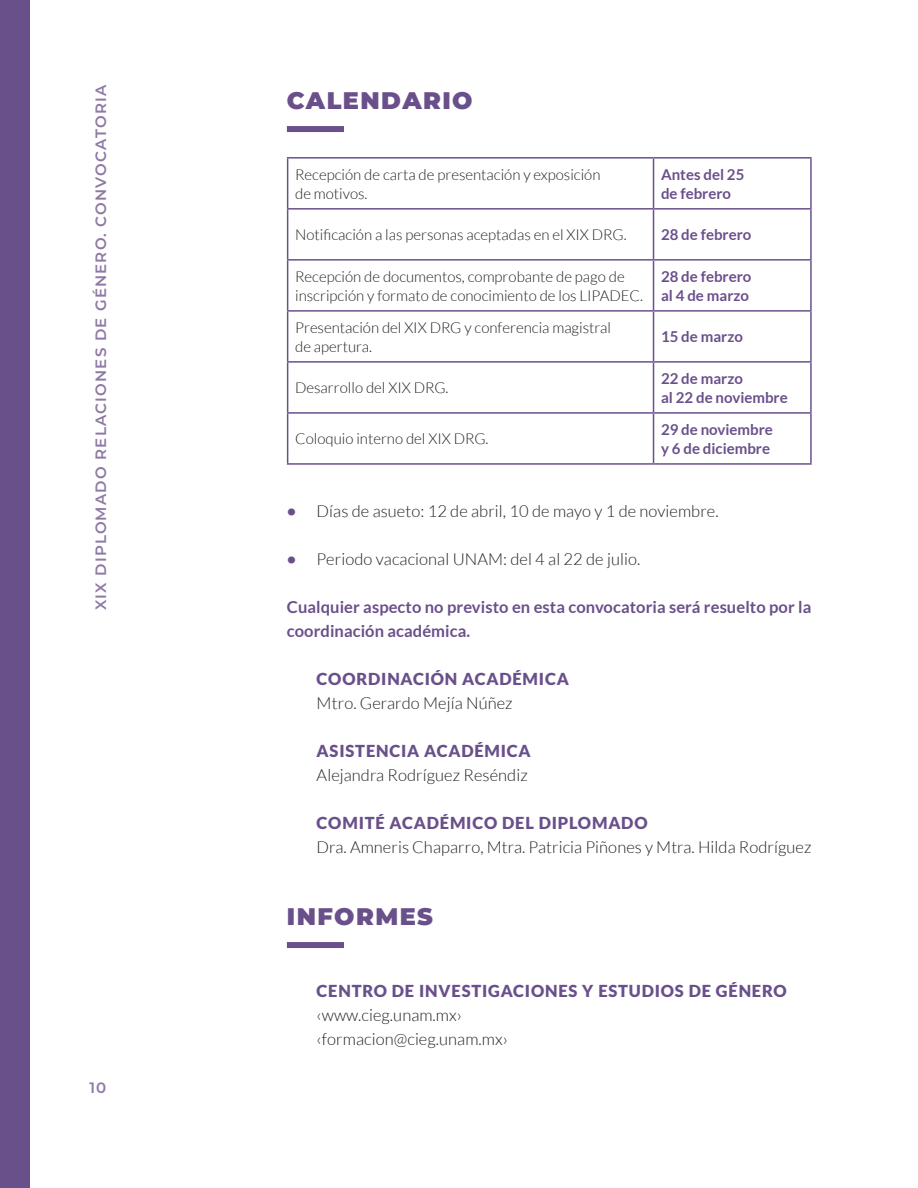
<style>
.page{position:relative;width:918px;height:1188px;background:#fff}
.page>*{position:absolute;margin:0;border:0;box-sizing:border-box;transform-origin:0 0}
.SUBTIT_PURPLE{font:900 24px "Montserrat";letter-spacing:.06em;color:#6a508b}
.BODY_TEXT_BLK_A_BAND{font:300 16.5px "Lato";letter-spacing:.005em;color:#231f20}
.BODY_TEXT_BLK_A_BAND-2{font:900 16.5px "Lato";letter-spacing:.05em;color:#6a508b}
.BODY_TEXT_BLK{font:700 16.5px/24px "Lato";letter-spacing:.005em;color:#6a508b}
.TABLA_TXT{font:300 15px/19.5px "Lato";color:#231f20}
.TABLA_TXT-2{font:700 15px/19.5px "Lato";color:#6a508b}
.t1{font:600 15px "Montserrat";letter-spacing:.08em;color:#8e79a4}
.s1{font-weight:700;color:#6a508b}
</style>
<div class="page">
<div style="left:0;top:0;width:30px;height:1188px;background:#6a508b"></div>
<div style="left:287px;top:126px;width:57px;height:6px;background:#6a508b"></div>
<div style="left:287px;top:942px;width:57px;height:6px;background:#6a508b"></div>
<hr style="left:287px;top:157px;width:367px;height:2px;background:#6a508b">
<hr style="left:287px;top:159px;width:1px;height:49px;background:#6a508b">
<hr style="left:654px;top:157px;width:158px;height:2px;background:#6a508b">
<hr style="left:653px;top:159px;width:1px;height:49px;background:#6a508b">
<hr style="left:810px;top:159px;width:2px;height:49px;background:#6a508b">
<hr style="left:287px;top:208px;width:367px;height:2px;background:#6a508b">
<hr style="left:287px;top:210px;width:1px;height:49px;background:#6a508b">
<hr style="left:654px;top:208px;width:158px;height:2px;background:#6a508b">
<hr style="left:653px;top:210px;width:1px;height:49px;background:#6a508b">
<hr style="left:810px;top:210px;width:2px;height:49px;background:#6a508b">
<hr style="left:287px;top:259px;width:367px;height:2px;background:#6a508b">
<hr style="left:287px;top:261px;width:1px;height:49px;background:#6a508b">
<hr style="left:654px;top:259px;width:158px;height:2px;background:#6a508b">
<hr style="left:653px;top:261px;width:1px;height:49px;background:#6a508b">
<hr style="left:810px;top:261px;width:2px;height:49px;background:#6a508b">
<hr style="left:287px;top:310px;width:367px;height:2px;background:#6a508b">
<hr style="left:287px;top:312px;width:1px;height:49px;background:#6a508b">
<hr style="left:654px;top:310px;width:158px;height:2px;background:#6a508b">
<hr style="left:653px;top:312px;width:1px;height:49px;background:#6a508b">
<hr style="left:810px;top:312px;width:2px;height:49px;background:#6a508b">
<hr style="left:287px;top:361px;width:367px;height:2px;background:#6a508b">
<hr style="left:287px;top:363px;width:1px;height:49px;background:#6a508b">
<hr style="left:654px;top:361px;width:158px;height:2px;background:#6a508b">
<hr style="left:653px;top:363px;width:1px;height:49px;background:#6a508b">
<hr style="left:810px;top:363px;width:2px;height:49px;background:#6a508b">
<hr style="left:287px;top:412px;width:367px;height:2px;background:#6a508b">
<hr style="left:287px;top:414px;width:1px;height:49px;background:#6a508b">
<hr style="left:654px;top:412px;width:158px;height:2px;background:#6a508b">
<hr style="left:653px;top:414px;width:1px;height:49px;background:#6a508b">
<hr style="left:810px;top:414px;width:2px;height:49px;background:#6a508b">
<hr style="left:287px;top:463px;width:367px;height:2px;background:#6a508b">
<hr style="left:654px;top:463px;width:158px;height:2px;background:#6a508b">
<p class="t1" style="left:90px;top:610px;width:527px;rotate:-90deg">XIX DIPLOMADO RELACIONES DE GÉNERO. CONVOCATORIA</p>
<p class="t1" style="left:90px;top:1077px;width:18px">10</p>
<p class="SUBTIT_PURPLE" style="left:287px;top:82px;width:187px">CALENDARIO</p>
<p class="TABLA_TXT" style="left:295px;top:165px;width:307px">Recepción de carta de presentación y exposición de motivos.</p>
<p class="TABLA_TXT-2" style="left:661px;top:164px;width:85px">Antes del 25 de febrero</p>
<p class="TABLA_TXT" style="left:295px;top:225px;width:333px">Notificación a las personas aceptadas en el XIX DRG.</p>
<p class="TABLA_TXT-2" style="left:661px;top:225px;width:92px">28 de febrero</p>
<p class="TABLA_TXT" style="left:295px;top:267px;width:350px">Recepción de documentos, comprobante de pago de inscripción y formato de conocimiento de los LIPADEC.</p>
<p class="TABLA_TXT-2" style="left:661px;top:266px;width:92px">28 de febrero al 4 de marzo</p>
<p class="TABLA_TXT" style="left:295px;top:318px;width:317px">Presentación del XIX DRG y conferencia magistral de apertura.</p>
<p class="TABLA_TXT-2" style="left:661px;top:327px;width:83px">15 de marzo</p>
<p class="TABLA_TXT" style="left:295px;top:378px;width:155px">Desarrollo del XIX DRG.</p>
<p class="TABLA_TXT-2" style="left:661px;top:368px;width:128px">22 de marzo<br>al 22 de noviembre</p>
<p class="TABLA_TXT" style="left:295px;top:429px;width:195px">Coloquio interno del XIX DRG.</p>
<p class="TABLA_TXT-2" style="left:661px;top:419px;width:113px">29 de noviembre y 6 de diciembre</p>
<p class="BODY_TEXT_BLK_A_BAND" style="left:287px;top:502px;width:433px"><span class="s1">•</span> Días de asueto: 12 de abril, 10 de mayo y 1 de noviembre.</p>
<p class="BODY_TEXT_BLK_A_BAND" style="left:287px;top:550px;width:355px"><span class="s1">•</span> Periodo vacacional UNAM: del 4 al 22 de julio.</p>
<p class="BODY_TEXT_BLK" style="left:287px;top:595px;width:526px">Cualquier aspecto no previsto en esta convocatoria será resuelto por la coordinación académica.</p>
<p class="BODY_TEXT_BLK_A_BAND-2" style="left:317px;top:669px;width:254px">COORDINACIÓN ACADÉMICA</p>
<p class="BODY_TEXT_BLK_A_BAND" style="left:317px;top:694px;width:198px">Mtro. Gerardo Mejía Núñez</p>
<p class="BODY_TEXT_BLK_A_BAND-2" style="left:317px;top:741px;width:216px">ASISTENCIA ACADÉMICA</p>
<p class="BODY_TEXT_BLK_A_BAND" style="left:317px;top:766px;width:213px">Alejandra Rodríguez Reséndiz</p>
<p class="BODY_TEXT_BLK_A_BAND-2" style="left:317px;top:813px;width:332px">COMITÉ ACADÉMICO DEL DIPLOMADO</p>
<p class="BODY_TEXT_BLK_A_BAND" style="left:317px;top:838px;width:496px">Dra. Amneris Chaparro, Mtra. Patricia Piñones y Mtra. Hilda Rodríguez</p>
<p class="SUBTIT_PURPLE" style="left:287px;top:898px;width:148px">INFORMES</p>
<p class="BODY_TEXT_BLK_A_BAND-2" style="left:317px;top:981px;width:472px">CENTRO DE INVESTIGACIONES Y ESTUDIOS DE GÉNERO</p>
<p class="BODY_TEXT_BLK_A_BAND" style="left:317px;top:1006px;width:147px">‹www.cieg.unam.mx›</p>
<p class="BODY_TEXT_BLK_A_BAND" style="left:317px;top:1030px;width:193px">‹formacion@cieg.unam.mx›</p>
</div>
